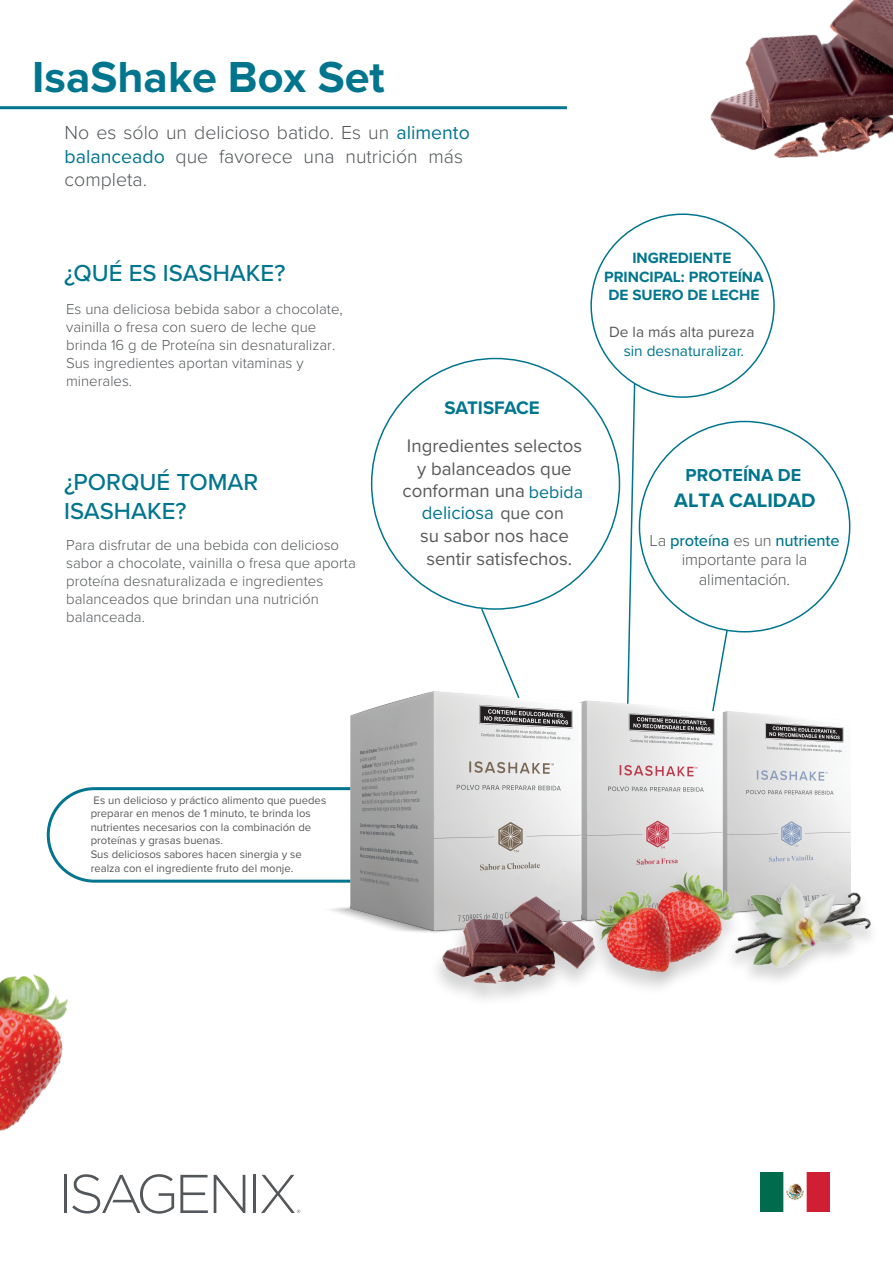
<style>
.page{position:relative;width:893px;height:1263px;background:#fff}
.page>*{position:absolute;margin:0;border:0;box-sizing:border-box;transform-origin:0 0}
.t1{font:700 45px "Proxima Nova";color:#00758d}
.t2{font:500 24px/28.8px "Proxima Nova";color:#00758d}
.t3{font:700 20.1px "Proxima Nova";color:#00758d}
.t4{font:300 19.5px/23.4px "Proxima Nova";color:#54575a}
.t5{font:18.9px/22.6px "Proxima Nova";color:#58595b;text-align:center}
.t6{font:700 18.9px "Proxima Nova";letter-spacing:-.005em;color:#00768e}
.t7{font:18.75px "Proxima Nova";color:#00768e}
.t8{font:700 18px "Proxima Nova";color:#00758d}
.t9{font:300 16.5px/19.6px "Proxima Nova";letter-spacing:-.01em;color:#54575a;text-align:center}
.t10{font:700 15.45px/18.5px "Proxima Nova";color:#00768e;text-align:center}
.t11{font:15.45px "Proxima Nova";color:#00768e}
.t12{font:15.45px "Proxima Nova";color:#58595b}
.t13{font:300 15px/18px "Proxima Nova";color:#54575a}
.t14{font:11.25px/13.5px "Proxima Nova";color:#58595b}
.s1{font-weight:400;color:#00758d}
.s2{font-size:17.85px;color:#00768e}
.s3{font-size:17.85px;color:#58595b}
.s4{font-weight:500;color:#00758d}
</style>
<div class="page">
<img style="left:827px;top:726px;width:24px;height:120px">
<img style="left:695px;top:711px;width:132px;height:135px">
<svg style="left:180px;top:1175px;width:28px;height:38px"></svg>
<svg style="left:214px;top:1175px;width:31px;height:38px"></svg>
<hr style="left:253px;top:1175px;width:2px;height:38px;background:#54575a">
<svg style="left:261px;top:1175px;width:39px;height:38px"></svg>
<svg style="left:72px;top:1174px;width:102px;height:40px"></svg>
<hr style="left:64px;top:1175px;width:3px;height:38px;background:#54575a">
<hr style="left:0;top:106px;width:567px;height:3px;background:#00758d">
<img style="left:760px;top:1173px;width:69px;height:39px">
<svg style="left:46px;top:787px;width:194px;height:96px"></svg>
<img style="left:710px;top:0;width:183px;height:159px">
<img style="left:0;top:974px;width:138px;height:208px">
<img style="left:695px;top:844px;width:71px;height:123px">
<img style="left:713px;top:846px;width:159px;height:135px">
<img style="left:240px;top:691px;width:455px;height:241px">
<img style="left:577px;top:874px;width:125px;height:114px">
<img style="left:422px;top:889px;width:191px;height:99px">
<img style="left:427px;top:882px;width:180px;height:117px">
<svg style="left:480px;top:607px;width:41px;height:93px"></svg>
<svg style="left:711px;top:628px;width:18px;height:85px"></svg>
<svg style="left:626px;top:382px;width:10px;height:323px"></svg>
<h1 class="t1" style="left:32px;top:43px;width:354px">IsaShake Box Set</h1>
<h3 class="t4" style="left:65px;top:120px;width:407px">No es sólo un delicioso batido. Es un <span class="s1">alimento balanceado</span> que favorece una nutrición más completa.</h3>
<h2 class="t2" style="left:64px;top:258px;width:223px">¿QUÉ ES ISASHAKE?</h2>
<p class="t13" style="left:66px;top:299px;width:278px">Es una deliciosa bebida sabor a chocolate, vainilla o fresa con suero de leche que brinda 16 g de Proteína sin desnaturalizar.<br>Sus ingredientes aportan vitaminas y minerales.</p>
<p class="t10" style="left:604px;top:249px;width:161px">INGREDIENTE<br>PRINCIPAL: PROTEÍNA<br>DE SUERO DE LECHE</p>
<p class="t12" style="left:609px;top:321px;width:147px">De la más alta pureza</p>
<p class="t11" style="left:624px;top:339px;width:122px">sin desnaturalizar.</p>
<p class="t6" style="left:444px;top:393px;width:97px">SATISFACE</p>
<p class="t5" style="left:402px;top:433px;width:182px">Ingredientes selectos y balanceados que conforman una <span class="s2">bebida</span></p>
<p class="t7" style="left:422px;top:498px;width:143px">deliciosa <span class="s3">que con</span></p>
<p class="t5" style="left:420px;top:524px;width:154px">su sabor nos hace sentir satisfechos.</p>
<h2 class="t2" style="left:64px;top:467px;width:196px">¿PORQUÉ TOMAR<br>ISASHAKE?</h2>
<p class="t8" style="left:686px;top:462px;width:117px">PROTEÍNA DE</p>
<h3 class="t3" style="left:674px;top:485px;width:143px">ALTA CALIDAD</h3>
<p class="t13" style="left:66px;top:535px;width:291px">Para disfrutar de una bebida con delicioso sabor a chocolate, vainilla o fresa que aporta proteína desnaturalizada e ingredientes balanceados que brindan una nutrición balanceada.</p>
<p class="t9" style="left:650px;top:529px;width:191px">La <span class="s4">proteína</span> es un <span class="s4">nutriente </span>importante para la alimentación.</p>
<p class="t14" style="left:91px;top:793px;width:237px">Es un delicioso y práctico alimento que puedes preparar en menos de 1 minuto, te brinda los nutrientes necesarios con la combinación de proteínas y grasas buenas.<br>Sus deliciosos sabores hacen sinergia y se realza con el ingrediente fruto del monje.</p>
</div>
